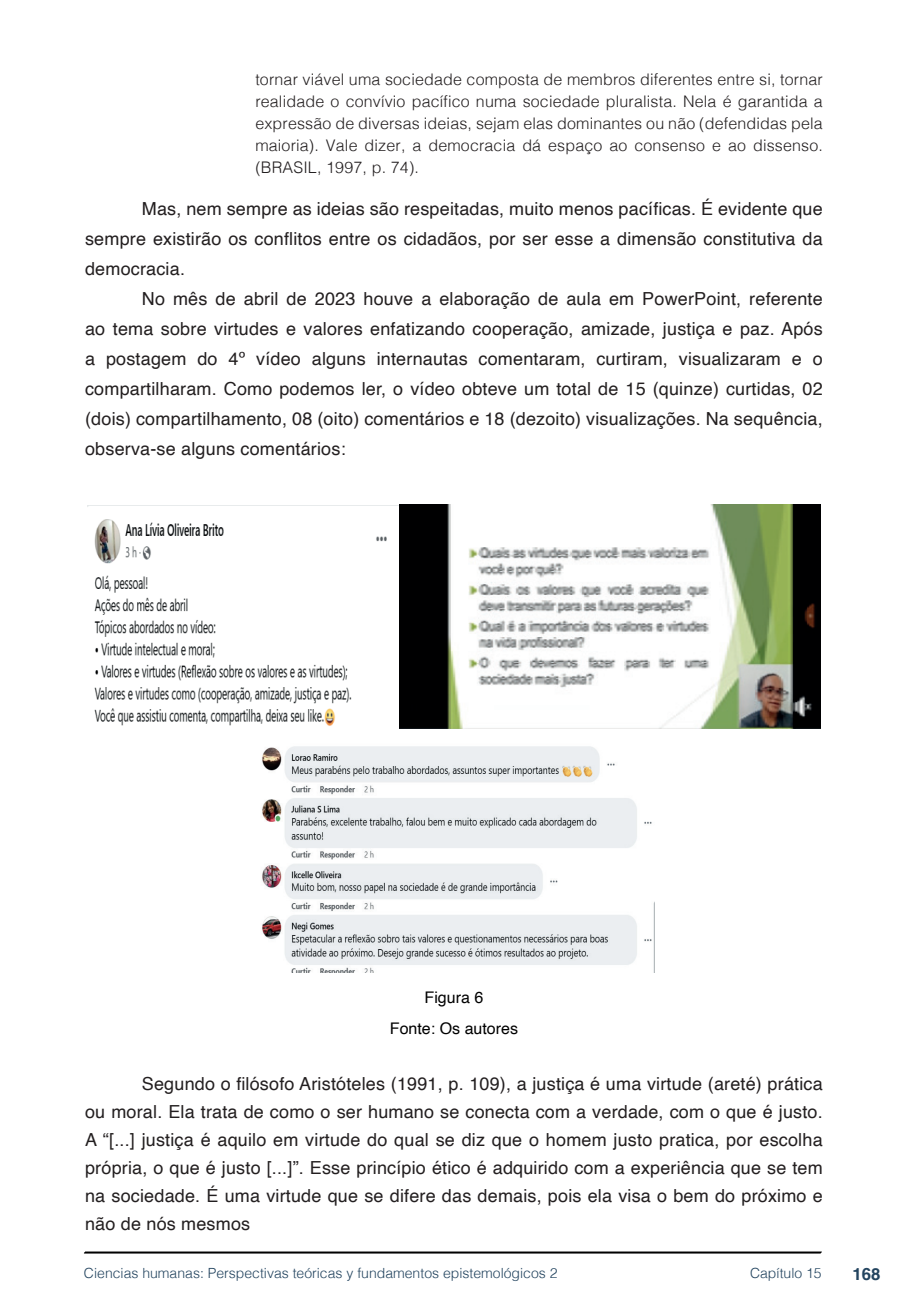
<style>
.page{position:relative;width:908px;height:1304px;background:#fff}
.page>*{position:absolute;margin:0;border:0;box-sizing:border-box;transform-origin:0 0}
.txt{font:18px/30px "Helvetica";letter-spacing:.01em;color:#231f20;text-align:justify}
.t1{font:700 16.8px "Helvetica";color:#23445f}
.citacoes{font:300 16px/22px "Helvetica";letter-spacing:.01em;color:#231f20;text-align:justify}
.imagens_graf_tab{font:16px "Helvetica";color:#000}
.t2{font:300 14px "Helvetica";color:#23445f}
</style>
<div class="page">
<svg style="left:84px;top:1251px;width:737px;height:3px;background:#515151"></svg>
<img style="left:88px;top:505px;width:731px;height:224px">
<img style="left:262px;top:746px;width:392px;height:226px">
<p class="citacoes" style="left:255px;top:67px;width:568px">tornar viável uma sociedade composta de membros diferentes entre si, tornar realidade o convívio pacífico numa sociedade pluralista. Nela é garantida a expressão de diversas ideias, sejam elas dominantes ou não (defendidas pela maioria). Vale dizer, a democracia dá espaço ao consenso e ao dissenso. (BRASIL, 1997, p. 74).</p>
<p class="txt" style="left:85px;top:194px;width:738px;text-indent:57px">Mas, nem sempre as ideias são respeitadas, muito menos pacíficas. É evidente que sempre existirão os conflitos entre os cidadãos, por ser esse a dimensão constitutiva da democracia.</p>
<p class="txt" style="left:85px;top:284px;width:738px;text-indent:57px">No mês de abril de 2023 houve a elaboração de aula em PowerPoint, referente ao tema sobre virtudes e valores enfatizando cooperação, amizade, justiça e paz. Após a postagem do 4º vídeo alguns internautas comentaram, curtiram, visualizaram e o compartilharam. Como podemos ler, o vídeo obteve um total de 15 (quinze) curtidas, 02 (dois) compartilhamento, 08 (oito) comentários e 18 (dezoito) visualizações. Na sequência, observa-se alguns comentários:</p>
<p class="imagens_graf_tab" style="left:424px;top:985px;width:60px">Figura 6</p>
<p class="imagens_graf_tab" style="left:390px;top:1016px;width:130px">Fonte: Os autores</p>
<p class="txt" style="left:85px;top:1070px;width:739px;line-height:28px;text-indent:57px">Segundo o filósofo Aristóteles (1991, p. 109), a justiça é uma virtude (areté) prática ou moral. Ela trata de como o ser humano se conecta com a verdade, com o que é justo.<br>A “[...] justiça é aquilo em virtude do qual se diz que o homem justo pratica, por escolha própria, o que é justo [...]”. Esse princípio ético é adquirido com a experiência que se tem na sociedade. É uma virtude que se difere das demais, pois ela visa o bem do próximo e não de nós mesmos</p>
<p class="t2" style="left:84px;top:1261px;width:475px">Ciencias humanas: Perspectivas teóricas y fundamentos epistemológicos 2</p>
<p class="t2" style="left:749px;top:1261px;width:73px">Capítulo 15</p>
<p class="t1" style="left:851px;top:1264px;width:30px">168</p>
</div>
